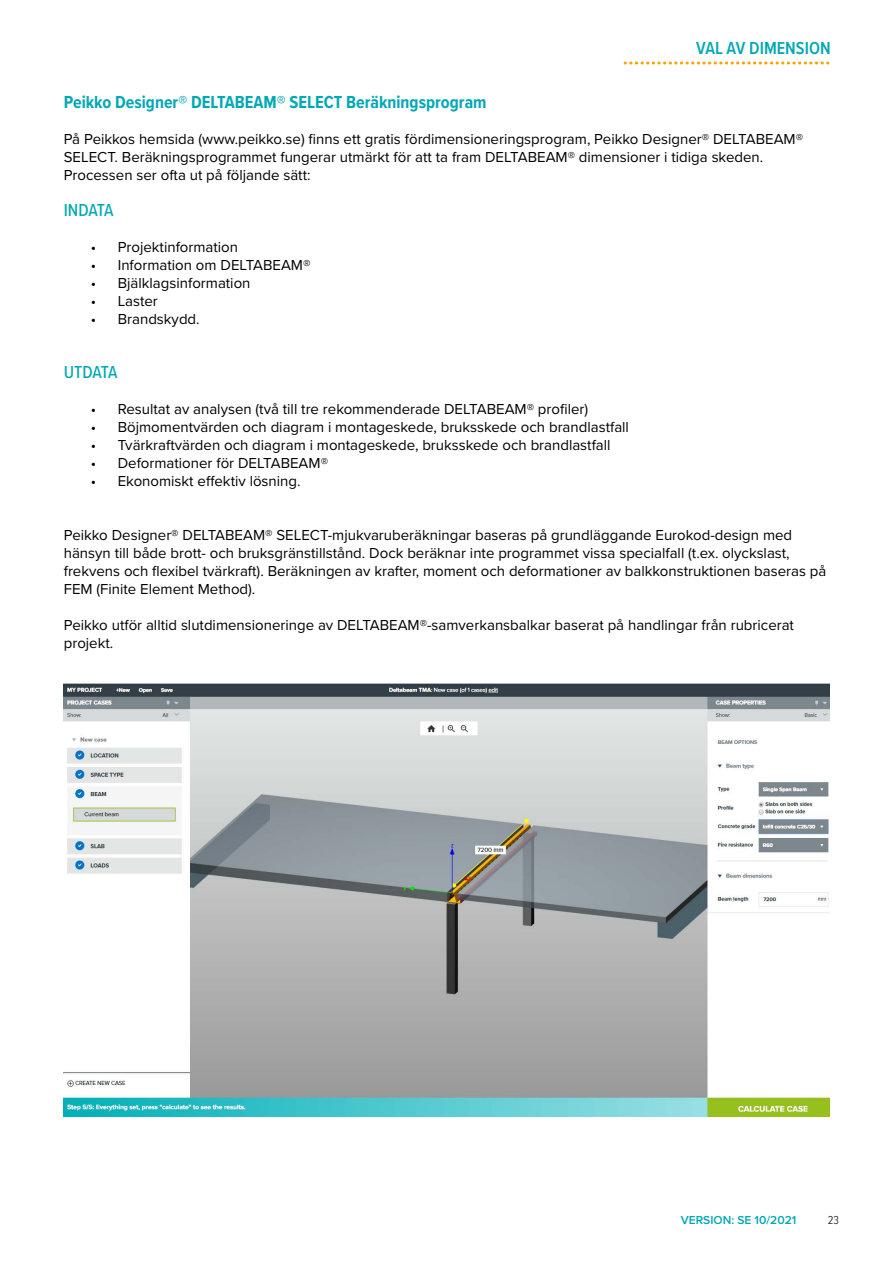
<style>
.page{position:relative;width:893px;height:1263px;background:#fff}
.page>*{position:absolute;margin:0;border:0;box-sizing:border-box;transform-origin:0 0}
.t1{font:700 18px "Proxima Nova Cond";color:#00a8b5}
.t2{font:600 18px "Proxima Nova Cond";color:#00a8b5}
.t3{font:500 18px "Proxima Nova Cond";letter-spacing:-.02em;color:#00a8b5}
.t4{font:15px/18px "Proxima Nova";color:#000}
.t5{font:600 12px "Proxima Nova";color:#00a8b5}
.t6{font:300 12px "Proxima Nova Cond";color:#000}
</style>
<div class="page">
<svg style="left:625px;top:62px;width:204px;height:3px"></svg>
<img style="left:64px;top:683px;width:765px;height:433px">
<p class="t2" style="left:696px;top:35px;width:136px">VAL AV DIMENSION</p>
<p class="t1" style="left:64px;top:89px;width:424px">Peikko Designer® DELTABEAM® SELECT Beräkningsprogram</p>
<p class="t4" style="left:64px;top:129px;width:741px">På Peikkos hemsida (www.peikko.se) finns ett gratis fördimensioneringsprogram, Peikko Designer® DELTABEAM®<br>SELECT. Beräkningsprogrammet fungerar utmärkt för att ta fram DELTABEAM® dimensioner i tidiga skeden.<br>Processen ser ofta ut på följande sätt:</p>
<p class="t3" style="left:64px;top:197px;width:51px">INDATA</p>
<p class="t4" style="left:91px;top:237px;width:149px">• Projektinformation</p>
<p class="t4" style="left:91px;top:255px;width:221px">• Information om DELTABEAM®</p>
<p class="t4" style="left:91px;top:273px;width:161px">• Bjälklagsinformation</p>
<p class="t4" style="left:91px;top:291px;width:69px">• Laster</p>
<p class="t4" style="left:91px;top:309px;width:110px">• Brandskydd.</p>
<p class="t3" style="left:64px;top:359px;width:55px">UTDATA</p>
<p class="t4" style="left:91px;top:399px;width:499px">• Resultat av analysen (två till tre rekommenderade DELTABEAM® profiler)</p>
<p class="t4" style="left:91px;top:417px;width:540px">• Böjmomentvärden och diagram i montageskede, bruksskede och brandlastfall</p>
<p class="t4" style="left:91px;top:435px;width:521px">• Tvärkraftvärden och diagram i montageskede, bruksskede och brandlastfall</p>
<p class="t4" style="left:91px;top:453px;width:239px">• Deformationer för DELTABEAM®</p>
<p class="t4" style="left:91px;top:471px;width:211px">• Ekonomiskt effektiv lösning.</p>
<p class="t4" style="left:64px;top:525px;width:764px">Peikko Designer® DELTABEAM® SELECT-mjukvaruberäkningar baseras på grundläggande Eurokod-design med hänsyn till både brott- och bruksgränstillstånd. Dock beräknar inte programmet vissa specialfall (t.ex. olyckslast, frekvens och flexibel tvärkraft). Beräkningen av krafter, moment och deformationer av balkkonstruktionen baseras på FEM (Finite Element Method).</p>
<p class="t4" style="left:64px;top:615px;width:732px">Peikko utför alltid slutdimensioneringe av DELTABEAM®-samverkansbalkar baserat på handlingar från rubricerat projekt.</p>
<p class="t5" style="left:681px;top:1211px;width:117px">VERSION: SE 10/2021</p>
<p class="t6" style="left:828px;top:1211px;width:13px">23</p>
</div>
